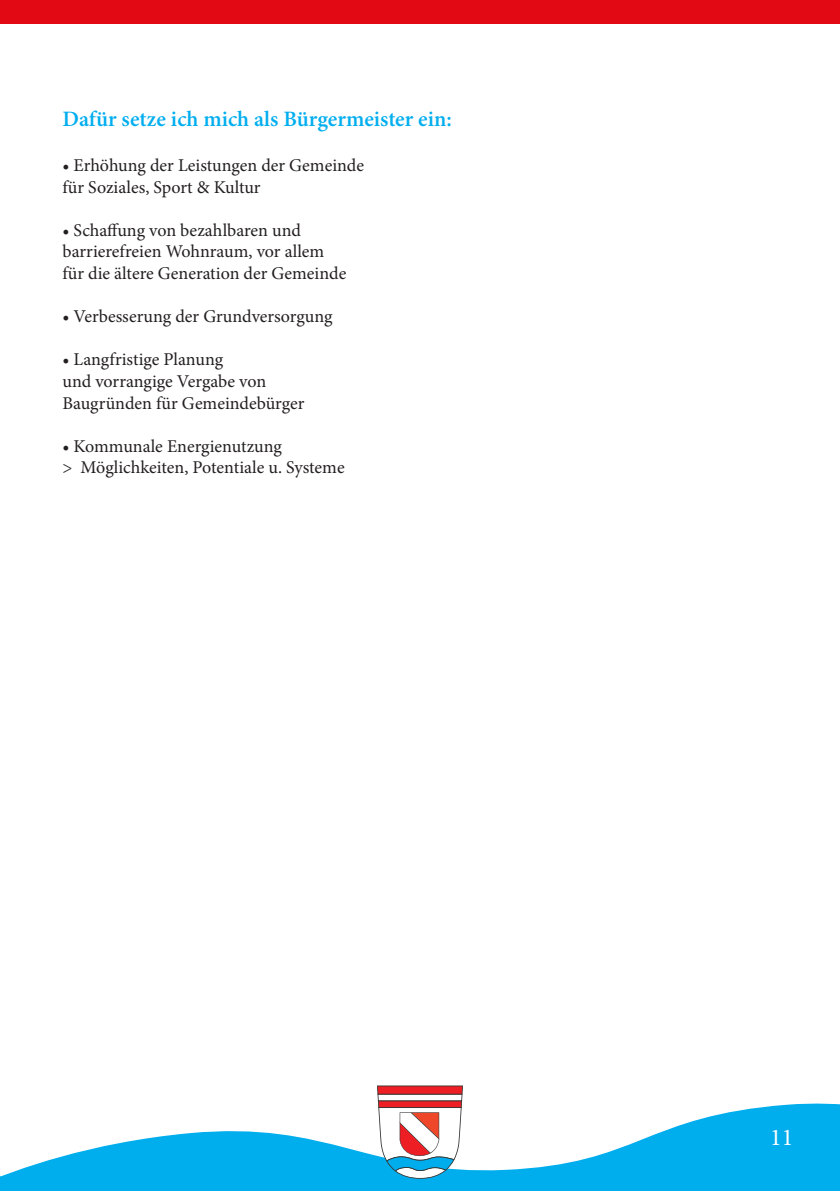
<style>
.page{position:relative;width:840px;height:1191px;background:#fff}
.page>*{position:absolute;margin:0;border:0;box-sizing:border-box;transform-origin:0 0}
.t1{font:24px "Minion Pro";color:#fff}
.t2{font:600 22px "Minion Pro";color:#00aeef}
.t3{font:18px/21.6px "Minion Pro";color:#231f20}
</style>
<div class="page">
<svg style="left:21px;top:1096px;width:818px;height:95px;fill:#00aded"></svg>
<svg style="left:0;top:1169px;width:21px;height:22px"></svg>
<svg style="left:377px;top:1085px;width:85px;height:93px"></svg>
<div style="left:0;top:0;width:839px;height:24px;background:#e30914"></div>
<p class="t2" style="left:62px;top:106px;width:390px">Dafür setze ich mich als Bürgermeister ein:</p>
<p class="t3" style="left:62px;top:154px;width:303px">• Erhöhung der Leistungen der Gemeinde für Soziales, Sport &amp; Kultur</p>
<p class="t3" style="left:62px;top:219px;width:285px">• Schaffung von bezahlbaren und barrierefreien Wohnraum, vor allem für die ältere Generation der Gemeinde</p>
<p class="t3" style="left:62px;top:306px;width:271px">• Verbesserung der Grundversorgung</p>
<p class="t3" style="left:62px;top:349px;width:243px">• Langfristige Planung<br>und vorrangige Vergabe von<br>Baugründen für Gemeindebürger</p>
<p class="t3" style="left:62px;top:435px;width:283px">• Kommunale Energienutzung<br>&gt; Möglichkeiten, Potentiale u. Systeme</p>
<h1 class="t1" style="left:769px;top:1120px;width:25px">11</h1>
</div>
